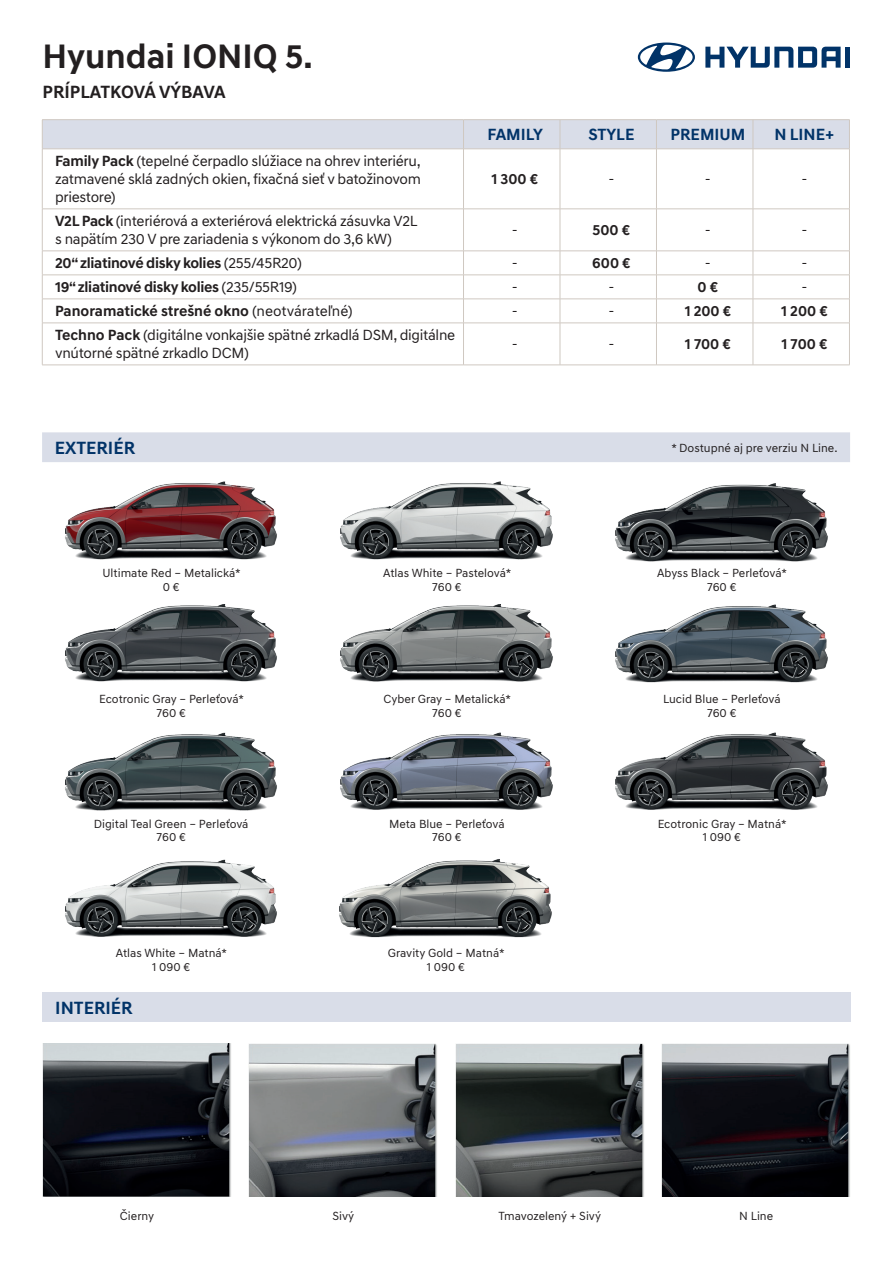
<style>
.page{position:relative;width:893px;height:1263px;background:#fff}
.page>*{position:absolute;margin:0;border:0;box-sizing:border-box;transform-origin:0 0}
.t1{font:700 34.5px "Hyundai Sans Text";color:#231f20}
.t2{font:700 18px "Hyundai Sans Text";color:#231f20}
.t3{font:700 18px "Hyundai Sans Text";color:#013368}
.t4{font:700 16.5px "Hyundai Sans Text";color:#013368}
.t5{font:15px/18px "Hyundai Sans Text";letter-spacing:-.02em;color:#231f20}
.t6{font:700 15px "Hyundai Sans Text";letter-spacing:-.02em;color:#231f20}
.t7{font:700 15px "Hyundai Sans Text";color:#231f20}
.t8{font:12px/13.5px "Hyundai Sans Text";color:#231f20;text-align:center}
.s1{font-weight:700}
.s2{font-weight:400}
</style>
<div class="page">
<svg style="left:705px;top:47px;width:136px;height:21px"></svg>
<div style="left:845px;top:47px;width:5px;height:21px;background:#013368"></div>
<svg style="left:638px;top:43px;width:57px;height:29px"></svg>
<img style="left:662px;top:1043px;width:188px;height:153px">
<img style="left:455px;top:1043px;width:189px;height:153px">
<img style="left:249px;top:1043px;width:188px;height:153px">
<img style="left:43px;top:1043px;width:188px;height:153px">
<div style="left:43px;top:992px;width:807px;height:30px;background:#d9dde8"></div>
<img style="left:65px;top:481px;width:212px;height:79px">
<img style="left:340px;top:481px;width:213px;height:79px">
<img style="left:615px;top:483px;width:213px;height:79px">
<img style="left:65px;top:604px;width:212px;height:78px">
<img style="left:340px;top:604px;width:213px;height:78px">
<img style="left:615px;top:604px;width:213px;height:79px">
<img style="left:65px;top:732px;width:212px;height:79px">
<img style="left:340px;top:732px;width:213px;height:78px">
<img style="left:615px;top:732px;width:213px;height:78px">
<div style="left:42px;top:432px;width:808px;height:30px;background:#d9dde8"></div>
<img style="left:65px;top:859px;width:212px;height:78px">
<img style="left:339px;top:859px;width:213px;height:79px">
<hr style="left:42px;top:149px;width:421px;height:1px;background:#cfc8c1">
<hr style="left:463px;top:149px;width:97px;height:1px;background:#cfc8c1">
<hr style="left:463px;top:149px;width:1px;height:60px;background:#cfc8c1">
<hr style="left:560px;top:149px;width:96px;height:1px;background:#cfc8c1">
<hr style="left:560px;top:149px;width:1px;height:60px;background:#cfc8c1">
<hr style="left:656px;top:149px;width:97px;height:1px;background:#cfc8c1">
<hr style="left:656px;top:149px;width:1px;height:60px;background:#cfc8c1">
<hr style="left:753px;top:149px;width:97px;height:1px;background:#cfc8c1">
<hr style="left:753px;top:149px;width:1px;height:60px;background:#cfc8c1">
<hr style="left:42px;top:209px;width:421px;height:1px;background:#cfc8c1">
<hr style="left:463px;top:209px;width:97px;height:1px;background:#cfc8c1">
<hr style="left:463px;top:209px;width:1px;height:42px;background:#cfc8c1">
<hr style="left:560px;top:209px;width:96px;height:1px;background:#cfc8c1">
<hr style="left:560px;top:209px;width:1px;height:42px;background:#cfc8c1">
<hr style="left:656px;top:209px;width:97px;height:1px;background:#cfc8c1">
<hr style="left:656px;top:209px;width:1px;height:42px;background:#cfc8c1">
<hr style="left:753px;top:209px;width:97px;height:1px;background:#cfc8c1">
<hr style="left:753px;top:209px;width:1px;height:42px;background:#cfc8c1">
<hr style="left:42px;top:251px;width:421px;height:1px;background:#cfc8c1">
<hr style="left:463px;top:251px;width:97px;height:1px;background:#cfc8c1">
<hr style="left:560px;top:251px;width:96px;height:1px;background:#cfc8c1">
<hr style="left:656px;top:251px;width:97px;height:1px;background:#cfc8c1">
<hr style="left:753px;top:251px;width:97px;height:1px;background:#cfc8c1">
<hr style="left:42px;top:275px;width:421px;height:1px;background:#cfc8c1">
<hr style="left:463px;top:275px;width:97px;height:1px;background:#cfc8c1">
<hr style="left:560px;top:275px;width:96px;height:1px;background:#cfc8c1">
<hr style="left:656px;top:275px;width:97px;height:1px;background:#cfc8c1">
<hr style="left:753px;top:275px;width:97px;height:1px;background:#cfc8c1">
<svg style="left:463px;top:252px;width:1px;height:71px"></svg>
<svg style="left:560px;top:251px;width:1px;height:72px"></svg>
<svg style="left:656px;top:252px;width:1px;height:71px"></svg>
<hr style="left:463px;top:323px;width:1px;height:42px;background:#cfc8c1">
<hr style="left:560px;top:323px;width:1px;height:42px;background:#cfc8c1">
<hr style="left:656px;top:323px;width:1px;height:42px;background:#cfc8c1">
<hr style="left:42px;top:119px;width:421px;height:1px;background:#cfc8c1">
<hr style="left:463px;top:119px;width:97px;height:1px;background:#cfc8c1">
<hr style="left:560px;top:119px;width:96px;height:1px;background:#cfc8c1">
<hr style="left:656px;top:119px;width:97px;height:1px;background:#cfc8c1">
<hr style="left:753px;top:119px;width:97px;height:1px;background:#cfc8c1">
<div style="left:42px;top:120px;width:808px;height:29px;background:#d9dde8"></div>
<hr style="left:42px;top:149px;width:1px;height:60px;background:#cfc8c1">
<hr style="left:849px;top:149px;width:1px;height:60px;background:#cfc8c1">
<hr style="left:42px;top:209px;width:1px;height:42px;background:#cfc8c1">
<hr style="left:849px;top:209px;width:1px;height:42px;background:#cfc8c1">
<svg style="left:42px;top:252px;width:1px;height:71px"></svg>
<svg style="left:753px;top:251px;width:1px;height:72px"></svg>
<svg style="left:849px;top:252px;width:1px;height:71px"></svg>
<hr style="left:42px;top:323px;width:1px;height:42px;background:#cfc8c1">
<hr style="left:753px;top:323px;width:1px;height:42px;background:#cfc8c1">
<hr style="left:849px;top:323px;width:1px;height:42px;background:#cfc8c1">
<hr style="left:42px;top:299px;width:421px;height:1px;background:#cfc8c1">
<hr style="left:463px;top:299px;width:97px;height:1px;background:#cfc8c1">
<hr style="left:560px;top:299px;width:96px;height:1px;background:#cfc8c1">
<hr style="left:656px;top:299px;width:97px;height:1px;background:#cfc8c1">
<hr style="left:753px;top:299px;width:97px;height:1px;background:#cfc8c1">
<hr style="left:42px;top:323px;width:421px;height:1px;background:#cfc8c1">
<hr style="left:463px;top:323px;width:97px;height:1px;background:#cfc8c1">
<hr style="left:560px;top:323px;width:96px;height:1px;background:#cfc8c1">
<hr style="left:656px;top:323px;width:97px;height:1px;background:#cfc8c1">
<hr style="left:753px;top:323px;width:97px;height:1px;background:#cfc8c1">
<hr style="left:42px;top:365px;width:421px;height:1px;background:#cfc8c1">
<hr style="left:463px;top:365px;width:97px;height:1px;background:#cfc8c1">
<hr style="left:560px;top:365px;width:96px;height:1px;background:#cfc8c1">
<hr style="left:656px;top:365px;width:97px;height:1px;background:#cfc8c1">
<hr style="left:753px;top:365px;width:97px;height:1px;background:#cfc8c1">
<h1 class="t1" style="left:43px;top:35px;width:272px">Hyundai IONIQ 5.</h1>
<h2 class="t2" style="left:43px;top:81px;width:185px">PRÍPLATKOVÁ VÝBAVA</h2>
<p class="t5" style="left:55px;top:152px;width:367px;text-align:justify"><span class="s1">Family Pack</span> (tepelné čerpadlo slúžiace na ohrev interiéru, zatmavené sklá zadných okien, fixačná sieť v batožinovom priestore)</p>
<p class="t5" style="left:55px;top:212px;width:364px"><span class="s1">V2L Pack</span> (interiérová a exteriérová elektrická zásuvka V2L s napätím 230 V pre zariadenia s výkonom do 3,6 kW)</p>
<h3 class="t4" style="left:487px;top:125px;width:57px">FAMILY</h3>
<h3 class="t4" style="left:588px;top:125px;width:48px">STYLE</h3>
<h3 class="t4" style="left:670px;top:125px;width:76px">PREMIUM</h3>
<h3 class="t4" style="left:774px;top:125px;width:62px">N LINE+</h3>
<p class="t6" style="left:492px;top:170px;width:48px">1 300 €</p>
<p class="t5" style="left:608px;top:170px;width:8px">-</p>
<p class="t5" style="left:705px;top:170px;width:8px">-</p>
<p class="t5" style="left:801px;top:170px;width:8px">-</p>
<p class="t5" style="left:512px;top:221px;width:8px">-</p>
<p class="t6" style="left:593px;top:221px;width:39px">500 €</p>
<p class="t5" style="left:705px;top:221px;width:8px">-</p>
<p class="t5" style="left:801px;top:221px;width:8px">-</p>
<p class="t6" style="left:55px;top:254px;width:248px">20“ zliatinové disky kolies <span class="s2">(255/45R20)</span></p>
<p class="t5" style="left:512px;top:254px;width:8px">-</p>
<p class="t6" style="left:592px;top:254px;width:40px">600 €</p>
<p class="t5" style="left:705px;top:254px;width:8px">-</p>
<p class="t5" style="left:801px;top:254px;width:8px">-</p>
<p class="t6" style="left:55px;top:278px;width:243px">19“ zliatinové disky kolies <span class="s2">(235/55R19)</span></p>
<p class="t5" style="left:512px;top:278px;width:8px">-</p>
<p class="t5" style="left:608px;top:278px;width:8px">-</p>
<p class="t6" style="left:698px;top:278px;width:22px">0 €</p>
<p class="t5" style="left:801px;top:278px;width:8px">-</p>
<p class="t7" style="left:55px;top:302px;width:299px">Panoramatické strešné okno <span class="s2">(neotvárateľné)</span></p>
<p class="t5" style="left:512px;top:302px;width:8px">-</p>
<p class="t5" style="left:608px;top:302px;width:8px">-</p>
<p class="t6" style="left:685px;top:302px;width:48px">1 200 €</p>
<p class="t6" style="left:781px;top:302px;width:48px">1 200 €</p>
<p class="t5" style="left:55px;top:326px;width:402px"><span class="s1">Techno Pack</span> (digitálne vonkajšie spätné zrkadlá DSM, digitálne vnútorné spätné zrkadlo DCM)</p>
<p class="t5" style="left:512px;top:335px;width:8px">-</p>
<p class="t5" style="left:608px;top:335px;width:8px">-</p>
<p class="t6" style="left:685px;top:335px;width:47px">1 700 €</p>
<p class="t6" style="left:781px;top:335px;width:47px">1 700 €</p>
<h2 class="t3" style="left:55px;top:437px;width:82px">EXTERIÉR</h2>
<p class="t8" style="left:672px;top:441px;width:167px">* Dostupné aj pre verziu N Line.</p>
<p class="t8" style="left:102px;top:567px;width:140px">Ultimate Red ‒ Metalická*<br>0 €</p>
<p class="t8" style="left:383px;top:567px;width:130px">Atlas White ‒ Pastelová*<br>760 €</p>
<p class="t8" style="left:657px;top:567px;width:131px">Abyss Black ‒ Perleťová*<br>760 €</p>
<p class="t8" style="left:99px;top:692px;width:146px">Ecotronic Gray ‒ Perleťová*<br>760 €</p>
<p class="t8" style="left:384px;top:692px;width:129px">Cyber Gray ‒ Metalická*<br>760 €</p>
<p class="t8" style="left:663px;top:692px;width:119px">Lucid Blue ‒ Perleťová<br>760 €</p>
<p class="t8" style="left:94px;top:817px;width:156px">Digital Teal Green ‒ Perleťová<br>760 €</p>
<p class="t8" style="left:389px;top:817px;width:117px">Meta Blue ‒ Perleťová<br>760 €</p>
<p class="t8" style="left:658px;top:817px;width:131px">Ecotronic Gray ‒ Matná*<br>1 090 €</p>
<p class="t8" style="left:116px;top:946px;width:113px">Atlas White ‒ Matná*<br>1 090 €</p>
<p class="t8" style="left:388px;top:946px;width:118px">Gravity Gold ‒ Matná*<br>1 090 €</p>
<h2 class="t3" style="left:55px;top:996px;width:79px">INTERIÉR</h2>
<p class="t8" style="left:120px;top:1209px;width:36px">Čierny</p>
<p class="t8" style="left:332px;top:1209px;width:23px">Sivý</p>
<p class="t8" style="left:499px;top:1209px;width:104px">Tmavozelený + Sivý</p>
<p class="t8" style="left:739px;top:1209px;width:35px">N Line</p>
</div>
